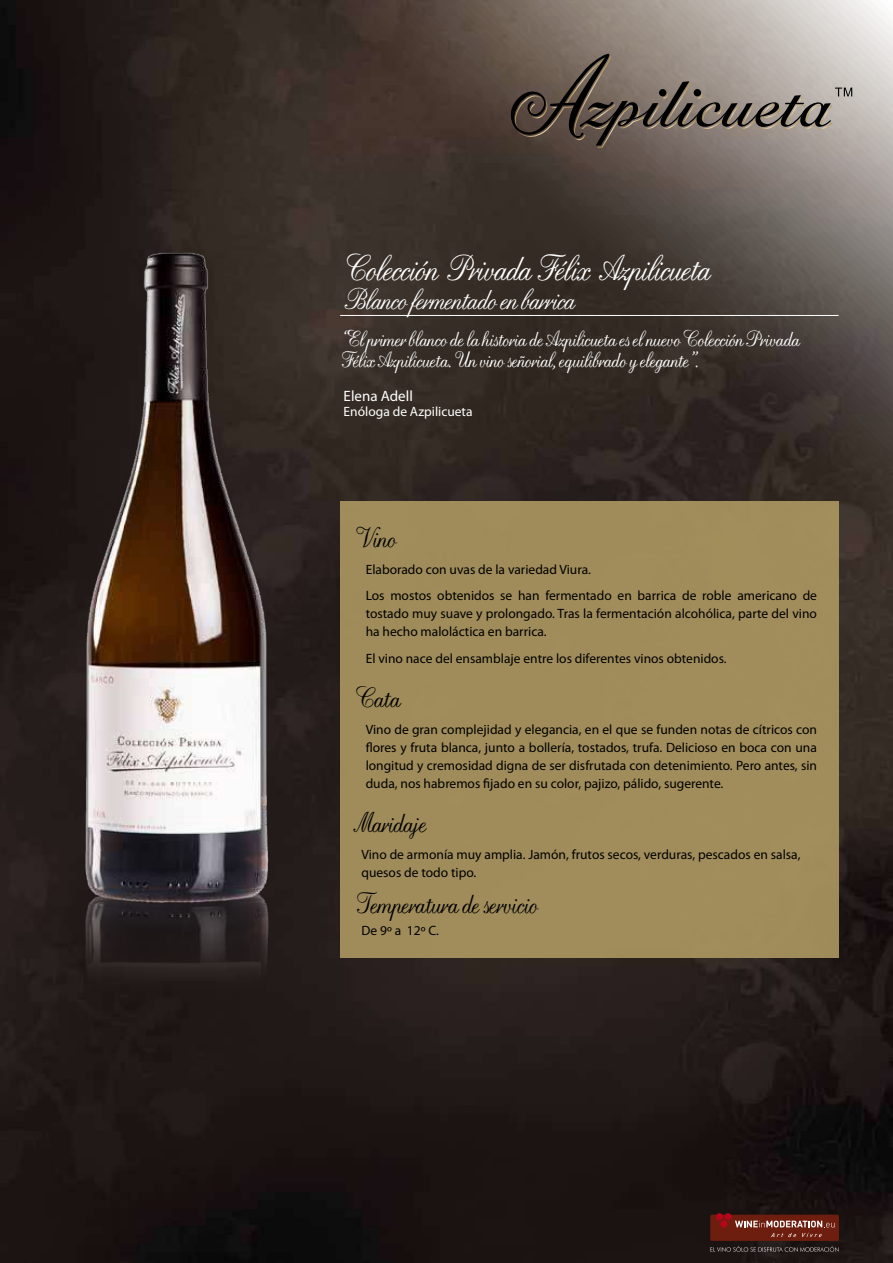
<style>
.page{position:relative;width:893px;height:1263px;background:#fff}
.page>*{position:absolute;margin:0;border:0;box-sizing:border-box;transform-origin:0 0}
.t1{font:italic 39.6px "English";letter-spacing:-.05em;color:#fff;scale:.83 1}
.t2{font:italic 32.4px "English";letter-spacing:-.05em;color:#fff;scale:.83 1}
.t3{font:italic 31.05px "English";letter-spacing:-.05em;color:#000;scale:.87 1}
.t4{font:italic 24.15px/21px "English";letter-spacing:-.05em;color:#fff;scale:.87 1}
.t5{font:15px "Myriad Pro";color:#fff}
.t6{font:13.5px/18px "Myriad Pro";color:#000}
.t7{font:13.5px "Myriad Pro";color:#fff}
</style>
<div class="page">
<img style="left:0;top:0;width:893px;height:1263px">
<hr style="left:340px;top:315px;width:499px;height:1px;background:#fff">
<div style="left:340px;top:501px;width:499px;height:456px;background:#a08c5b"></div>
<div style="left:710px;top:1215px;width:129px;height:26px;background:#6e1e0e;border-radius:2px"></div>
<svg style="left:716px;top:1213px;width:118px;height:24px"></svg>
<svg style="left:710px;top:1246px;width:128px;height:6px"></svg>
<img style="left:71px;top:246px;width:211px;height:830px">
<svg style="left:507px;top:52px;width:345px;height:96px;background:#80756d"></svg>
<h1 class="t1" style="left:350px;top:247px;width:445px">Colección Privada Félix Azpilicueta</h1>
<h2 class="t2" style="left:350px;top:282px;width:280px">Blanco fermentado en barrica</h2>
<h3 class="t4" style="left:345px;top:328px;width:541px">“Elprim er blan codelahis toriadeAzpilicuetaes eln uevoColección Pri vada<br>FélixAzpilicueta.Un vin os eñ orial,equilibr adoy elegan te”.</h3>
<p class="t5" style="left:344px;top:387px;width:71px">Elena Adell</p>
<p class="t7" style="left:344px;top:403px;width:130px">Enóloga de Azpilicueta</p>
<h3 class="t3" style="left:361px;top:521px;width:63px">Vino</h3>
<p class="t6" style="left:366px;top:556px;width:453px;line-height:26.5px">Elaborado con uvas de la variedad Viura.<br>Los mostos obtenidos se han fermentado en barrica de roble americano de</p>
<p class="t6" style="left:366px;top:604px;width:453px">tostado muy suave y prolongado. Tras la fermentación alcohólica, parte del vino ha hecho maloláctica en barrica.</p>
<p class="t6" style="left:366px;top:649px;width:362px">El vino nace del ensamblaje entre los diferentes vinos obtenidos.</p>
<h3 class="t3" style="left:361px;top:681px;width:68px">Cata</h3>
<p class="t6" style="left:366px;top:720px;width:453px;text-align:justify">Vino de gran complejidad y elegancia, en el que se funden notas de cítricos con flores y fruta blanca, junto a bollería, tostados, trufa. Delicioso en boca con una longitud y cremosidad digna de ser disfrutada con detenimiento. Pero antes, sin duda, nos habremos fijado en su color, pajizo, pálido, sugerente.</p>
<h3 class="t3" style="left:361px;top:806px;width:98px">Mar idaje</h3>
<p class="t6" style="left:361px;top:845px;width:441px">Vino de armonía muy amplia. Jamón, frutos secos, verduras, pescados en salsa, quesos de todo tipo.</p>
<h3 class="t3" style="left:361px;top:887px;width:226px">Temperaturades ervicio</h3>
<p class="t6" style="left:361px;top:921px;width:79px">De 9º a 12º C.</p>
</div>
